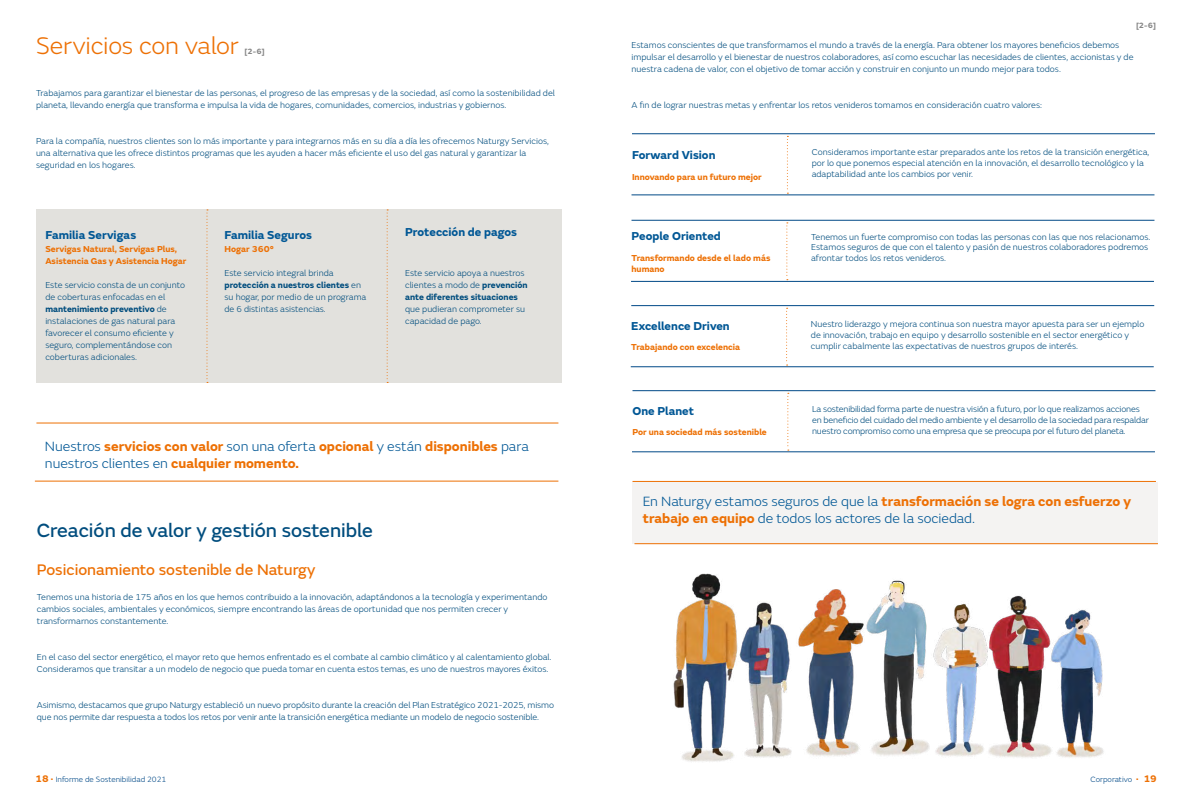
<style>
.page{position:relative;width:1191px;height:794px;background:#fff}
.page>*{position:absolute;margin:0;border:0;box-sizing:border-box;transform-origin:0 0}
.t1{font:300 25px "FS Emeric";letter-spacing:-.01em;color:#ed7004}
.t2{font:20px "FS Emeric Core";color:#004d7e}
.t3{font:16px "FS Emeric Core";color:#ed7004}
.t4{font:300 14px/17px "FS Emeric";letter-spacing:-.005em;color:#005795}
.t5{font:700 14px/17px "FS Emeric";color:#ed7004}
.t6{font:700 12px "FS Emeric";color:#005795}
.t7{font:300 9px/12px "FS Emeric";color:#004d7e}
.t8{font:300 9px/10.8px "FS Emeric";letter-spacing:-.02em;color:#004d7e}
.t9{font:700 9px/12px "FS Emeric";color:#ed7004}
.t10{font:300 8px "FS Emeric";color:#004987}
.t11{font:700 8px "FS Emeric";color:#878787}
.s1{font-weight:700}
.s2{font-weight:300;color:#005795}
.s3{font-weight:700;color:#ed7004}
.s4{font-weight:700;font-size:10px;color:#ed7004}
</style>
<div class="page">
<div style="left:36px;top:209px;width:525px;height:174px;background:#e2e1dd"></div>
<svg style="left:206px;top:209px;width:2px;height:174px"></svg>
<svg style="left:387px;top:209px;width:1px;height:174px"></svg>
<hr style="left:36px;top:422px;width:522px;height:1px;background:#ed7004">
<hr style="left:35px;top:480px;width:523px;height:1px;background:#ed7004">
<hr style="left:632px;top:133px;width:523px;height:1px;background:#004987">
<hr style="left:631px;top:194px;width:523px;height:1px;background:#004987">
<svg style="left:787px;top:136px;width:1px;height:58px"></svg>
<hr style="left:631px;top:220px;width:523px;height:1px;background:#004987">
<hr style="left:631px;top:281px;width:523px;height:1px;background:#004987">
<svg style="left:786px;top:222px;width:2px;height:58px"></svg>
<hr style="left:631px;top:305px;width:523px;height:1px;background:#004987">
<hr style="left:631px;top:366px;width:522px;height:1px;background:#004987">
<svg style="left:786px;top:308px;width:1px;height:57px"></svg>
<hr style="left:632px;top:390px;width:523px;height:1px;background:#004987">
<hr style="left:632px;top:451px;width:523px;height:1px;background:#004987">
<svg style="left:787px;top:393px;width:2px;height:57px"></svg>
<div style="left:632px;top:482px;width:526px;height:61px;background:#f4f3f2"></div>
<hr style="left:632px;top:481px;width:524px;height:1px;background:#ed7004">
<hr style="left:634px;top:543px;width:524px;height:1px;background:#ed7004">
<img style="left:634px;top:544px;width:521px;height:218px">
<h1 class="t1" style="left:36px;top:29px;width:204px">Servicios con valor</h1>
<p class="t11" style="left:245px;top:45px;width:21px">[2-6]</p>
<p class="t7" style="left:36px;top:87px;width:520px">Trabajamos para garantizar el bienestar de las personas, el progreso de las empresas y de la sociedad, así como la sostenibilidad del planeta, llevando energía que transforma e impulsa la vida de hogares, comunidades, comercios, industrias y gobiernos.</p>
<p class="t7" style="left:36px;top:135px;width:514px">Para la compañía, nuestros clientes son lo más importante y para integrarnos más en su día a día les ofrecemos Naturgy Servicios, una alternativa que les ofrece distintos programas que les ayuden a hacer más eficiente el uso del gas natural y garantizar la seguridad en los hogares.</p>
<h3 class="t6" style="left:45px;top:226px;width:92px">Familia Servigas</h3>
<p class="t9" style="left:45px;top:242px;width:143px">Servigas Natural, Servigas Plus,<br>Asistencia Gas y Asistencia Hogar</p>
<p class="t7" style="left:45px;top:279px;width:141px">Este servicio consta de un conjunto de coberturas enfocadas en el <span class="s1">mantenimiento preventivo</span> de instalaciones de gas natural para favorecer el consumo eficiente y seguro, complementándose con coberturas adicionales.</p>
<h3 class="t6" style="left:224px;top:226px;width:89px">Familia Seguros</h3>
<p class="t9" style="left:224px;top:242px;width:51px">Hogar 360°</p>
<p class="t7" style="left:224px;top:267px;width:143px">Este servicio integral brinda <span class="s1">protección a nuestros clientes</span> en su hogar, por medio de un programa de 6 distintas asistencias.</p>
<h3 class="t6" style="left:405px;top:222px;width:113px">Protección de pagos</h3>
<p class="t7" style="left:405px;top:267px;width:124px">Este servicio apoya a nuestros clientes a modo de <span class="s1">prevención ante diferentes situaciones</span></p>
<p class="t7" style="left:405px;top:303px;width:121px">que pudieran comprometer su capacidad de pago.</p>
<h3 class="t5" style="left:45px;top:437px;width:485px"><span class="s2">Nuestros</span> servicios con valor <span class="s2">son una oferta</span> opcional <span class="s2">y están</span> disponibles <span class="s2">para nuestros clientes en</span> cualquier momento.</h3>
<h2 class="t2" style="left:37px;top:515px;width:338px">Creación de valor y gestión sostenible</h2>
<h3 class="t3" style="left:37px;top:558px;width:280px">Posicionamiento sostenible de Naturgy</h3>
<p class="t7" style="left:37px;top:591px;width:512px">Tenemos una historia de 175 años en los que hemos contribuido a la innovación, adaptándonos a la tecnología y experimentando cambios sociales, ambientales y económicos, siempre encontrando las áreas de oportunidad que nos permiten crecer y transformarnos constantemente.</p>
<p class="t7" style="left:37px;top:651px;width:516px">En el caso del sector energético, el mayor reto que hemos enfrentado es el combate al cambio climático y al calentamiento global.<br>Consideramos que transitar a un modelo de negocio que pueda tomar en cuenta estos temas, es uno de nuestros mayores éxitos.</p>
<p class="t7" style="left:37px;top:699px;width:519px">Asimismo, destacamos que grupo Naturgy estableció un nuevo propósito durante la creación del Plan Estratégico 2021-2025, mismo que nos permite dar respuesta a todos los retos por venir ante la transición energética mediante un modelo de negocio sostenible.</p>
<p class="t11" style="left:1136px;top:19px;width:21px">[2-6]</p>
<p class="t7" style="left:631px;top:39px;width:503px">Estamos conscientes de que transformamos el mundo a través de la energía. Para obtener los mayores beneficios debemos impulsar el desarrollo y el bienestar de nuestros colaboradores, así como escuchar las necesidades de clientes, accionistas y de nuestra cadena de valor, con el objetivo de tomar acción y construir en conjunto un mundo mejor para todos.</p>
<p class="t7" style="left:631px;top:99px;width:412px">A fin de lograr nuestras metas y enfrentar los retos venideros tomamos en consideración cuatro valores:</p>
<h3 class="t6" style="left:632px;top:145px;width:85px">Forward Vision</h3>
<p class="t9" style="left:632px;top:170px;width:131px">Innovando para un futuro mejor</p>
<p class="t7" style="left:811px;top:146px;width:339px;line-height:10.8px">Consideramos importante estar preparados ante los retos de la transición energética, por lo que ponemos especial atención en la innovación, el desarrollo tecnológico y la adaptabilidad ante los cambios por venir.</p>
<h3 class="t6" style="left:631px;top:226px;width:91px">People Oriented</h3>
<p class="t9" style="left:631px;top:252px;width:140px;line-height:10.8px">Transformando desde el lado más humano</p>
<p class="t7" style="left:811px;top:231px;width:341px;line-height:10.8px">Tenemos un fuerte compromiso con todas las personas con las que nos relacionamos.<br>Estamos seguros de que con el talento y pasión de nuestros colaboradores podremos afrontar todos los retos venideros.</p>
<h3 class="t6" style="left:631px;top:316px;width:100px">Excellence Driven</h3>
<p class="t9" style="left:631px;top:340px;width:110px">Trabajando con excelencia</p>
<p class="t7" style="left:811px;top:318px;width:335px;line-height:10.8px">Nuestro liderazgo y mejora continua son nuestra mayor apuesta para ser un ejemplo de innovación, trabajo en equipo y desarrollo sostenible en el sector energético y cumplir cabalmente las expectativas de nuestros grupos de interés.</p>
<h3 class="t6" style="left:632px;top:401px;width:63px">One Planet</h3>
<p class="t9" style="left:632px;top:426px;width:136px">Por una sociedad más sostenible</p>
<p class="t8" style="left:812px;top:403px;width:338px">La sostenibilidad forma parte de nuestra visión a futuro, por lo que realizamos acciones en beneficio del cuidado del medio ambiente y el desarrollo de la sociedad para respaldar nuestro compromiso como una empresa que se preocupa por el futuro del planeta.</p>
<h3 class="t4" style="left:643px;top:493px;width:490px">En Naturgy estamos seguros de que la <span class="s3">transformación se logra con esfuerzo y trabajo en equipo</span> de todos los actores de la sociedad.</h3>
<p class="t10" style="left:35px;top:774px;width:132px"><span class="s4">18 ·</span> Informe de Sostenibilidad 2021</p>
<p class="t10" style="left:1090px;top:774px;width:68px">Corporativo <span class="s4">· 19</span></p>
</div>
